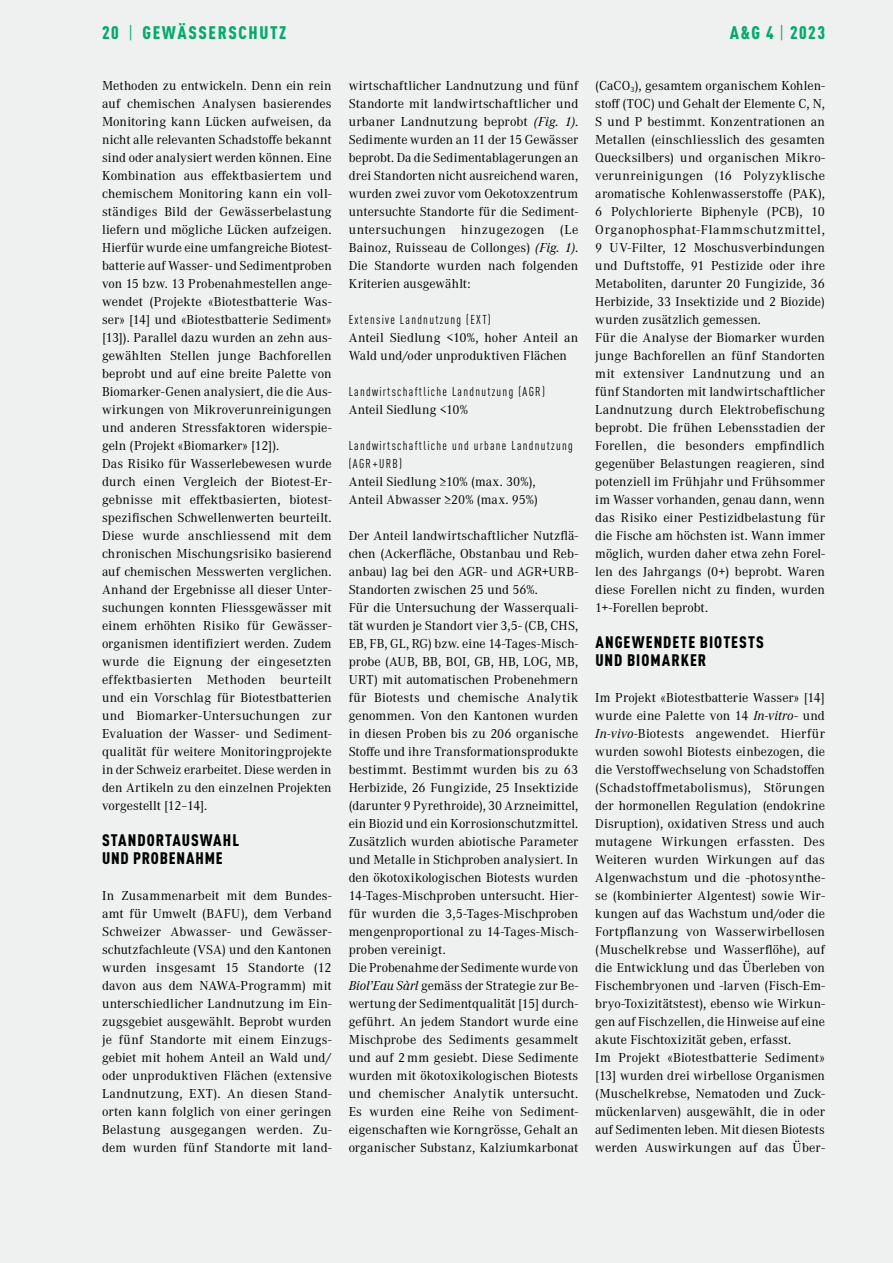
<style>
.page{position:relative;width:893px;height:1263px;background:#eff0f0}
.page>*{position:absolute;margin:0;border:0;box-sizing:border-box;transform-origin:0 0}
.t1{font:900 condensed 18px "DINOT";letter-spacing:.09em;color:#04aa6c}
.t2{font:900 condensed 16.5px/18px "DINOT";letter-spacing:.06em;color:#000}
.t3{font:13.5px/18px "Corporate A";letter-spacing:.005em;color:#000}
.t4{font:condensed 12.75px/18px "DINOT";letter-spacing:.1em;color:#000}
.s1{font-weight:400}
.s2{font-style:italic}
</style>
<div class="page">
<h1 class="t1" style="left:102px;top:22px;width:186px">20 <span class="s1">|</span> GEWÄSSERSCHUTZ</h1>
<h1 class="t1" style="left:730px;top:22px;width:97px">A&amp;G 4 <span class="s1">|</span> 2023</h1>
<p class="t3" style="left:102px;top:76px;width:231px">Methoden zu entwickeln. Denn ein rein auf chemischen Analysen basierendes Monitoring kann Lücken aufweisen, da nicht alle relevanten Schadstoffe bekannt sind oder analysiert werden können. Eine Kombination aus effektbasiertem und chemischem Monitoring kann ein voll&shy;ständiges Bild der Gewässerbelastung liefern und mögliche Lücken aufzeigen.<br>Hierfür wurde eine umfangreiche Biotest&shy;batterie auf Wasser- und Sedimentproben von 15 bzw. 13 Probenahmestellen ange&shy;wendet (Projekte «Biotestbatterie Was&shy;ser» [14] und «Biotestbatterie Sediment» [13]). Parallel dazu wurden an zehn aus&shy;gewählten Stellen junge Bachforellen beprobt und auf eine breite Palette von Biomarker-Genen analysiert, die die Aus&shy;wirkungen von Mikroverunreinigungen und anderen Stressfaktoren widerspie&shy;geln (Projekt «Biomarker» [12]).<br>Das Risiko für Wasserlebewesen wurde durch einen Vergleich der Biotest-Er&shy;gebnisse mit effektbasierten, biotest&shy;spezifischen Schwellenwerten beurteilt.<br>Diese wurde anschliessend mit dem chronischen Mischungsrisiko basierend auf chemischen Messwerten verglichen.<br>Anhand der Ergebnisse all dieser Unter&shy;suchungen konnten Fliessgewässer mit einem erhöhten Risiko für Gewässer&shy;organismen identifiziert werden. Zudem wurde die Eignung der eingesetzten effektbasierten Methoden beurteilt und ein Vorschlag für Biotestbatterien und Biomarker-Untersuchungen zur Evaluation der Wasser- und Sediment&shy;qualität für weitere Monitoringprojekte in der Schweiz erarbeitet. Diese werden in den Artikeln zu den einzelnen Projekten vorgestellt [12–14].</p>
<p class="t2" style="left:102px;top:831px;width:138px">STANDORTAUSWAHL<br>UND PROBENAHME</p>
<p class="t3" style="left:102px;top:886px;width:231px;text-align:justify">In Zusammenarbeit mit dem Bundes&shy;amt für Umwelt (BAFU), dem Verband Schweizer Abwasser- und Gewässer&shy;schutzfachleute (VSA) und den Kantonen wurden insgesamt 15 Standorte (12 davon aus dem NAWA-Programm) mit unterschiedlicher Landnutzung im Ein&shy;zugsgebiet ausgewählt. Beprobt wurden je fünf Standorte mit einem Einzugs&shy;gebiet mit hohem Anteil an Wald und/ oder unproduktiven Flächen (extensive Landnutzung, EXT). An diesen Stand&shy;orten kann folglich von einer geringen Belastung ausgegangen werden. Zu&shy;dem wurden fünf Standorte mit land-</p>
<p class="t3" style="left:349px;top:76px;width:231px;text-align:justify">wirtschaftlicher Landnutzung und fünf Standorte mit landwirtschaftlicher und urbaner Landnutzung beprobt <span class="s2">(Fig. 1)</span>.<br>Sedimente wurden an 11 der 15 Gewässer beprobt. Da die Sedimentablagerungen an drei Standorten nicht ausreichend waren, wurden zwei zuvor vom Oekotoxzentrum untersuchte Standorte für die Sediment&shy;untersuchungen hinzugezogen (Le Bainoz, Ruisseau de Collonges) <span class="s2">(Fig. 1)</span>.<br>Die Standorte wurden nach folgenden Kriterien ausgewählt:</p>
<p class="t4" style="left:349px;top:310px;width:144px">Extensive Landnutzung (EXT)</p>
<p class="t3" style="left:349px;top:328px;width:231px">Anteil Siedlung &lt;10%, hoher Anteil an<br>Wald und/oder unproduktiven Flächen</p>
<p class="t4" style="left:349px;top:382px;width:198px">Landwirtschaftliche Landnutzung (AGR)</p>
<p class="t3" style="left:349px;top:400px;width:121px">Anteil Siedlung &lt;10%</p>
<p class="t4" style="left:349px;top:436px;width:226px">Landwirtschaftliche und urbane Landnutzung (AGR+URB)</p>
<p class="t3" style="left:349px;top:472px;width:191px">Anteil Siedlung ≥10% (max. 30%),<br>Anteil Abwasser ≥20% (max. 95%)</p>
<p class="t3" style="left:349px;top:526px;width:231px">Der Anteil landwirtschaftlicher Nutzflä&shy;chen (Ackerfläche, Obstanbau und Reb&shy;anbau) lag bei den AGR- und AGR+URB-Standorten zwischen 25 und 56%.<br>Für die Untersuchung der Wasserquali&shy;tät wurden je Standort vier 3,5- (CB, CHS, EB, FB, GL, RG) bzw. eine 14-Tages-Misch&shy;probe (AUB, BB, BOI, GB, HB, LOG, MB, URT) mit automatischen Probenehmern für Biotests und chemische Analytik genommen. Von den Kantonen wurden in diesen Proben bis zu 206 organische Stoffe und ihre Transformationsprodukte bestimmt. Bestimmt wurden bis zu 63<br>Herbizide, 26 Fungizide, 25 Insektizide (darunter 9 Pyrethroide), 30 Arzneimittel, ein Biozid und ein Korrosionschutzmittel.<br>Zusätzlich wurden abiotische Parameter und Metalle in Stichproben analysiert. In den ökotoxikologischen Biotests wurden 14-Tages-Mischproben untersucht. Hier&shy;für wurden die 3,5-Tages-Mischproben mengenproportional zu 14-Tages-Misch&shy;proben vereinigt.<br>Die Probenahme der Sedimente wurde von <span class="s2">Biol’Eau Sàrl</span> gemäss der Strategie zur Be&shy;wertung der Sedimentqualität [15] durch&shy;geführt. An jedem Standort wurde eine Mischprobe des Sediments gesammelt und auf 2 mm gesiebt. Diese Sedimente wurden mit ökotoxikologischen Biotests und chemischer Analytik untersucht.<br>Es wurden eine Reihe von Sediment&shy;eigenschaften wie Korngrösse, Gehalt an organischer Substanz, Kalziumkarbonat</p>
<p class="t3" style="left:595px;top:76px;width:231px">(CaCO<sub>3</sub>), gesamtem organischem Kohlen&shy;stoff (TOC) und Gehalt der Elemente C, N, S und P bestimmt. Konzentrationen an Metallen (einschliesslich des gesamten Quecksilbers) und organischen Mikro&shy;verunreinigungen (16 Polyzyklische aromatische Kohlenwasserstoffe (PAK), 6 Polychlorierte Biphenyle (PCB), 10<br>Organophosphat-Flammschutzmittel, 9 UV-Filter, 12 Moschusverbindungen und Duftstoffe, 91 Pestizide oder ihre Metaboliten, darunter 20 Fungizide, 36<br>Herbizide, 33 Insektizide und 2 Biozide) wurden zusätzlich gemessen.<br>Für die Analyse der Biomarker wurden junge Bachforellen an fünf Standorten mit extensiver Landnutzung und an fünf Standorten mit landwirtschaftlicher Landnutzung durch Elektrobefischung beprobt. Die frühen Lebensstadien der Forellen, die besonders empfindlich gegenüber Belastungen reagieren, sind potenziell im Frühjahr und Frühsommer im Wasser vorhanden, genau dann, wenn das Risiko einer Pestizidbelastung für die Fische am höchsten ist. Wann immer möglich, wurden daher etwa zehn Forel&shy;len des Jahrgangs (0+) beprobt. Waren diese Forellen nicht zu finden, wurden 1+-Forellen beprobt.</p>
<p class="t2" style="left:595px;top:633px;width:170px">ANGEWENDETE BIOTESTS<br>UND BIOMARKER</p>
<p class="t3" style="left:595px;top:688px;width:231px">Im Projekt «Biotestbatterie Wasser» [14] wurde eine Palette von 14 <span class="s2">In-vitro</span>- und <span class="s2">In-vivo-</span>Biotests angewendet. Hierfür wurden sowohl Biotests einbezogen, die die Verstoffwechselung von Schadstoffen (Schadstoffmetabolismus), Störungen der hormonellen Regulation (endokrine Disruption), oxidativen Stress und auch mutagene Wirkungen erfassten. Des Weiteren wurden Wirkungen auf das Algenwachstum und die -photosynthe&shy;se (kombinierter Algentest) sowie Wir&shy;kungen auf das Wachstum und/oder die Fortpflanzung von Wasserwirbellosen (Muschelkrebse und Wasserflöhe), auf die Entwicklung und das Überleben von Fischembryonen und -larven (Fisch-Em&shy;bryo-Toxizitätstest), ebenso wie Wirkun&shy;gen auf Fischzellen, die Hinweise auf eine akute Fischtoxizität geben, erfasst.<br>Im Projekt «Biotestbatterie Sediment» [13] wurden drei wirbellose Organismen (Muschelkrebse, Nematoden und Zuck&shy;mückenlarven) ausgewählt, die in oder auf Sedimenten leben. Mit diesen Biotests werden Auswirkungen auf das Über-</p>
</div>
